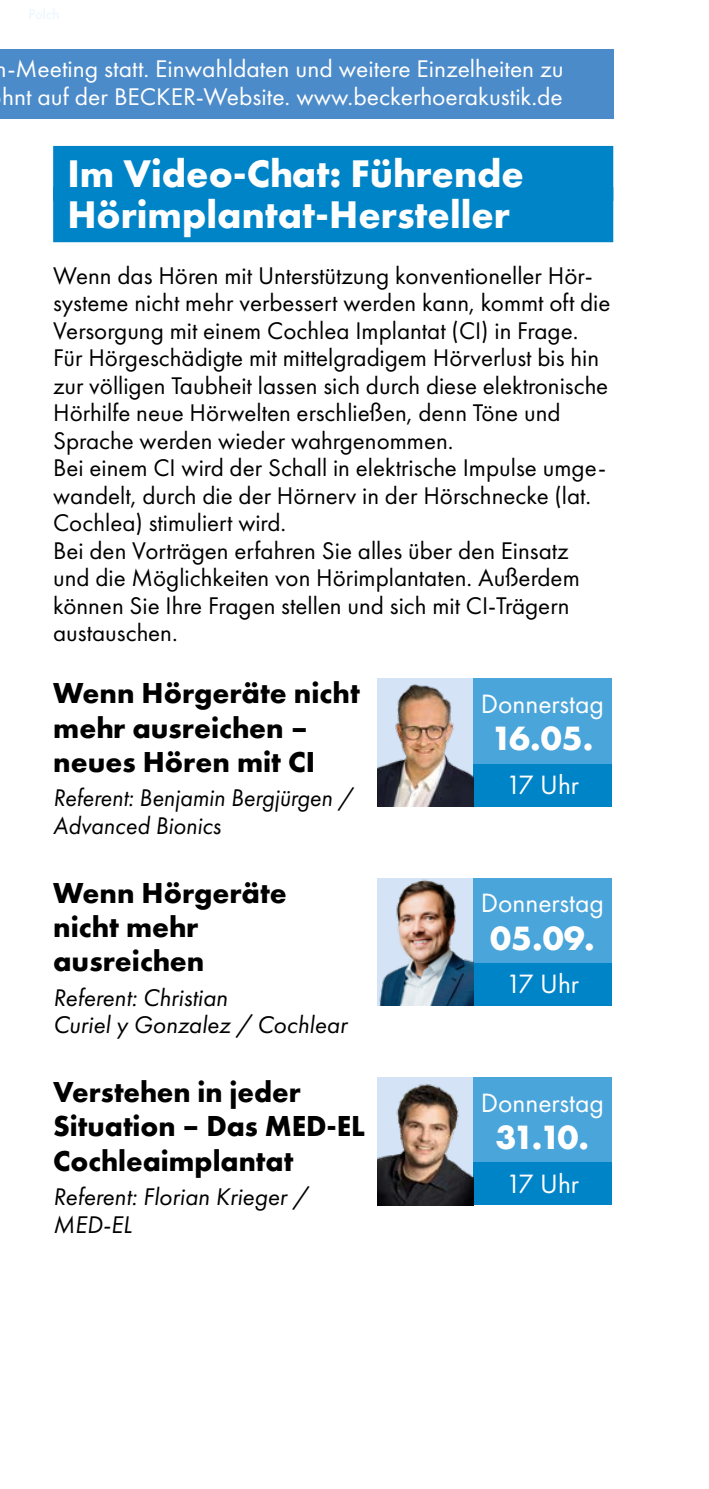
<style>
.page{position:relative;width:709px;height:1489px;background:#fff}
.page>*{position:absolute;margin:0;border:0;box-sizing:border-box;transform-origin:0 0}
.t1{font:700 40px/41.2px "Futura PT";color:#fff}
.t2{font:700 35px "Futura PT";letter-spacing:-.045em;color:#fff}
.t3{font:700 30px/34.5px "Futura PT";color:#000}
.t4{font:27.5px "Futura PT";color:#fff}
.t5{font:25px/27.5px "Futura PT";color:#000}
.t6{font:25px/27.5px "Futura PT";color:#fff}
.t7{font:italic 25px/27.5px "Futura PT";color:#000}
.t8{font:italic 25px/27.5px "Futura PT";color:#000;scale:.96 1}
</style>
<div class="page">
<div style="left:53px;top:146px;width:560px;height:55px;background:#0084c8"></div>
<div style="left:53px;top:187px;width:560px;height:55px;background:#0084c8"></div>
<div style="left:473px;top:678px;width:138px;height:85px;background:#4aa5da"></div>
<div style="left:473px;top:763px;width:138px;height:43px;background:#0084c8"></div>
<img style="left:377px;top:678px;width:96px;height:128px">
<div style="left:473px;top:878px;width:138px;height:85px;background:#4aa5da"></div>
<div style="left:473px;top:963px;width:138px;height:42px;background:#0084c8"></div>
<img style="left:377px;top:878px;width:96px;height:127px">
<div style="left:473px;top:1077px;width:138px;height:85px;background:#4aa5da"></div>
<div style="left:473px;top:1162px;width:138px;height:43px;background:#0084c8"></div>
<img style="left:377px;top:1077px;width:96px;height:128px">
<div style="left:0;top:50px;width:613px;height:69px;background:#4c8bca"></div>
<p class="t6" style="left:2px;top:55px;width:563px">-Meeting statt. Einwahldaten und weitere Einzelheiten zu hnt auf der BECKER-Website. www.beckerhoerakustik.de</p>
<h1 class="t1" style="left:67px;top:152px;width:458px">Im Video-Chat: Führende<br>Hörimplantat-Hersteller</h1>
<p class="t5" style="left:53px;top:261px;width:558px">Wenn das Hören mit Unterstützung konventioneller Hör&shy;systeme nicht mehr verbessert werden kann, kommt oft die Versorgung mit einem Cochlea Implantat (CI) in Frage.<br>Für Hörgeschädigte mit mittelgradigem Hörverlust bis hin zur völligen Taubheit lassen sich durch diese elektronische Hörhilfe neue Hörwelten erschließen, denn Töne und Sprache werden wieder wahrgenommen.<br>Bei einem CI wird der Schall in elektrische Impulse umge&shy;wandelt, durch die der Hörnerv in der Hörschnecke (lat.<br>Cochlea) stimuliert wird.<br>Bei den Vorträgen erfahren Sie alles über den Einsatz und die Möglichkeiten von Hörimplantaten. Außerdem können Sie Ihre Fragen stellen und sich mit CI-Trägern austauschen.</p>
<p class="t3" style="left:53px;top:675px;width:308px">Wenn Hörgeräte nicht mehr ausreichen – neues Hören mit CI</p>
<p class="t8" style="left:53px;top:784px;width:313px">Referent: Benjamin Bergjürgen /<br>Advanced Bionics</p>
<p class="t4" style="left:481px;top:687px;width:125px">Donnerstag</p>
<h2 class="t2" style="left:491px;top:716px;width:104px">16.05.</h2>
<p class="t4" style="left:505px;top:768px;width:75px">17 Uhr</p>
<p class="t3" style="left:53px;top:874px;width:235px">Wenn Hörgeräte nicht mehr ausreichen</p>
<p class="t7" style="left:53px;top:983px;width:295px">Referent: Christian<br>Curiel y Gonzalez / Cochlear</p>
<p class="t3" style="left:53px;top:1073px;width:313px">Verstehen in jeder<br>Situation – Das MED-EL<br>Cochleaimplantat</p>
<p class="t7" style="left:53px;top:1182px;width:256px">Referent: Florian Krieger /<br>MED-EL</p>
<p class="t4" style="left:481px;top:886px;width:125px">Donnerstag</p>
<h2 class="t2" style="left:490px;top:915px;width:106px">05.09.</h2>
<p class="t4" style="left:505px;top:967px;width:75px">17 Uhr</p>
<p class="t4" style="left:481px;top:1086px;width:125px">Donnerstag</p>
<h2 class="t2" style="left:495px;top:1115px;width:95px">31.10.</h2>
<p class="t4" style="left:505px;top:1167px;width:75px">17 Uhr</p>
</div>
